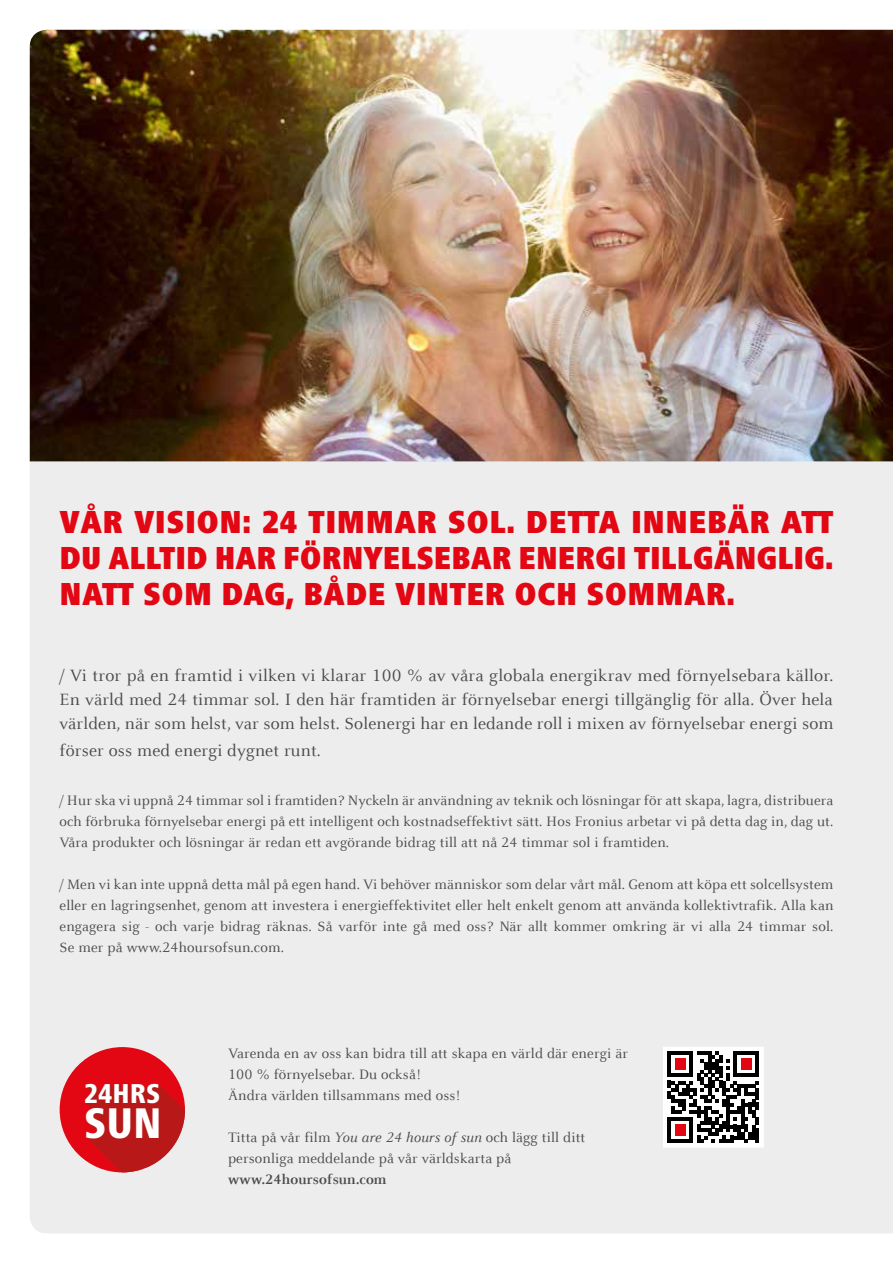
<style>
.page{position:relative;width:893px;height:1263px;background:#fff}
.page>*{position:absolute;margin:0;border:0;box-sizing:border-box;transform-origin:0 0}
.t1{font:800 condensed 44.4px "Frutiger Next LTW1 G";color:#fff}
.t2{font:900 condensed 33px/36px "Frutiger Next LTW1 G";color:#e30613;text-align:justify}
.t3{font:800 condensed 28.35px "Frutiger Next LTW1 G";color:#fff}
.t4{font:18px/24px "Celeste Offc Pro";letter-spacing:.01em;color:#4a4a49;text-align:justify}
.t5{font:15px/21px "Celeste Offc Pro";letter-spacing:.01em;color:#4a4a49;text-align:justify}
.t6{font:700 15px "Celeste Offc Pro";letter-spacing:.01em;color:#4a4a49}
.s1{font-style:italic}
</style>
<div class="page">
<div style="left:30px;top:461px;width:863px;height:772px;background:#ededed"></div>
<img style="left:30px;top:30px;width:863px;height:431px">
<div style="left:663px;top:1047px;width:101px;height:101px;background:#fff"></div>
<svg style="left:667px;top:1051px;width:92px;height:92px"></svg>
<hr style="left:756px;top:1128px;width:3px;height:15px;background:#000">
<div style="left:60px;top:1047px;width:125px;height:125px;background:#e30613;border-radius:50%"></div>
<svg style="left:86px;top:1084px;width:99px;height:88px;background:#c32e2f"></svg>
<div style="left:872px;top:648px;width:21px;height:455px;background:#ededed"></div>
<h2 class="t2" style="left:60px;top:504px;width:776px">VÅR VISION: 24 TIMMAR SOL. DETTA INNEBÄR ATT DU ALLTID HAR FÖRNYELSEBAR ENERGI TILLGÄNGLIG.<br>NATT SOM DAG, BÅDE VINTER OCH SOMMAR.</h2>
<p class="t4" style="left:60px;top:663px;width:775px">/ Vi tror på en framtid i vilken vi klarar 100 % av våra globala energikrav med förnyelsebara källor.<br>En värld med 24 timmar sol. I den här framtiden är förnyelsebar energi tillgänglig för alla. Över hela världen, när som helst, var som helst. Solenergi har en ledande roll i mixen av förnyelsebar energi som</p>
<p class="t4" style="left:60px;top:738px;width:263px">förser oss med energi dygnet runt.</p>
<p class="t5" style="left:60px;top:789px;width:775px">/ Hur ska vi uppnå 24 timmar sol i framtiden? Nyckeln är användning av teknik och lösningar för att skapa, lagra, distribuera och förbruka förnyelsebar energi på ett intelligent och kostnadseffektivt sätt. Hos Fronius arbetar vi på detta dag in, dag ut.<br>Våra produkter och lösningar är redan ett avgörande bidrag till att nå 24 timmar sol i framtiden.</p>
<p class="t5" style="left:60px;top:873px;width:775px">/ Men vi kan inte uppnå detta mål på egen hand. Vi behöver människor som delar vårt mål. Genom att köpa ett solcellsystem eller en lagringsenhet, genom att investera i energieffektivitet eller helt enkelt genom att använda kollektivtrafik. Alla kan engagera sig - och varje bidrag räknas. Så varför inte gå med oss? När allt kommer omkring är vi alla 24 timmar sol.<br>Se mer på www.24hoursofsun.com.</p>
<h3 class="t3" style="left:84px;top:1077px;width:78px">24HRS</h3>
<h1 class="t1" style="left:84px;top:1098px;width:79px">SUN</h1>
<p class="t5" style="left:228px;top:1042px;width:401px;text-align:left">Varenda en av oss kan bidra till att skapa en värld där energi är<br>100 % förnyelsebar. Du också!<br>Ändra världen tillsammans med oss!</p>
<p class="t5" style="left:228px;top:1126px;width:359px">Titta på vår film <span class="s1">You are 24 hours of sun</span> och lägg till ditt personliga meddelande på vår världskarta på</p>
<p class="t6" style="left:228px;top:1170px;width:160px">www.24hoursofsun.com</p>
</div>
